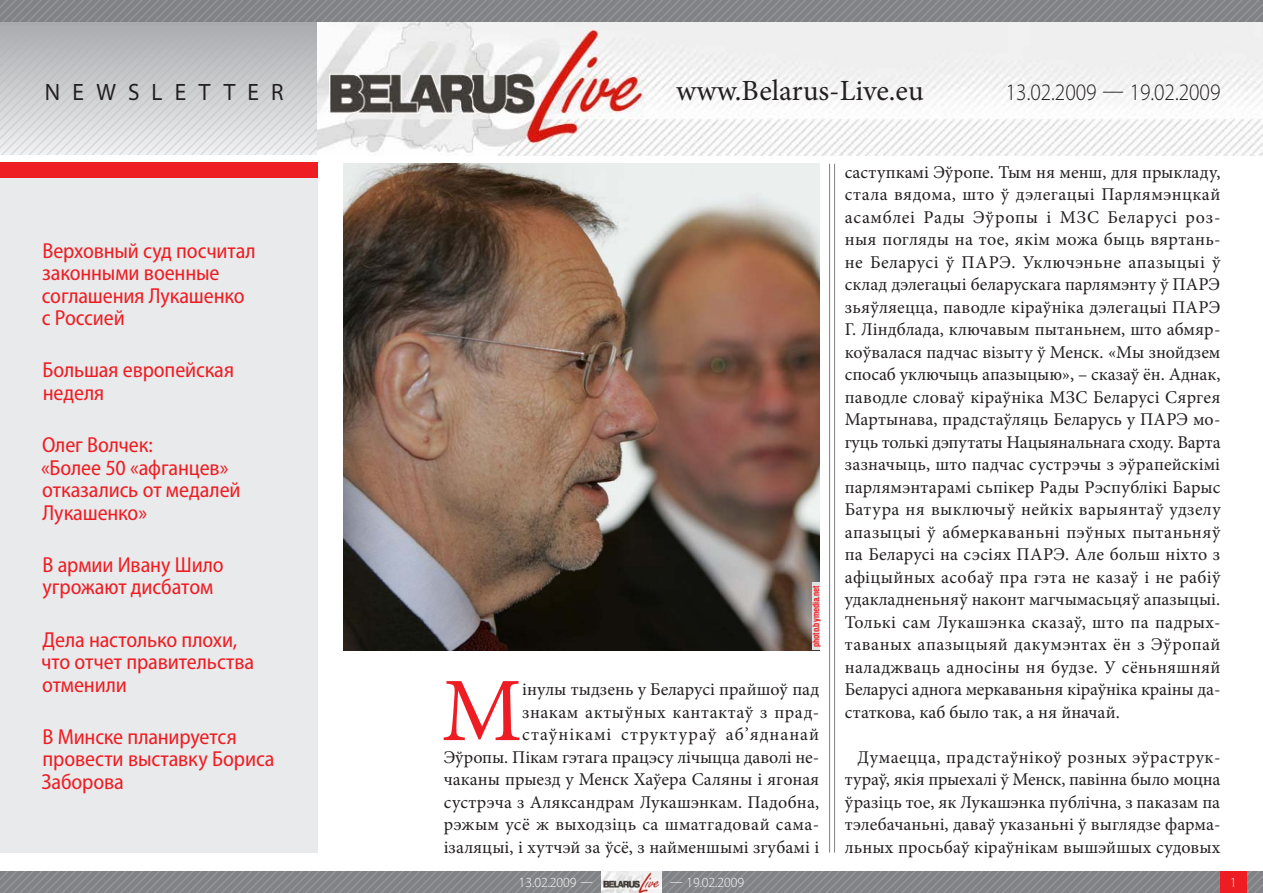
<style>
.page{position:relative;width:1263px;height:893px;background:#fff}
.page>*{position:absolute;margin:0;border:0;box-sizing:border-box;transform-origin:0 0}
.t1{font:90.75px "Minion Pro";color:#ee1d23}
.t2{font:29.25px "Minion Pro";color:#231f20}
.t3{font:300 23.7px "Myriad Pro";color:#231f20;scale:.9 1}
.t4{font:semi-expanded 23.7px "Myriad Pro";letter-spacing:.57em;color:#231f20;scale:.9 1}
.t5{font:semi-condensed 21.75px/22.5px "Myriad Pro";letter-spacing:-.005em;color:#ee1d23}
.t6{font:18px/22.5px "Minion Pro";letter-spacing:.005em;color:#231f20;text-align:justify}
.t7{font:300 semi-expanded 13.95px "Myriad Pro";color:#fff;scale:.9 1}
.t8{font:700 9px "Helios Cond C";color:#ee1d23}
</style>
<div class="page">
<div style="left:0;top:168px;width:318px;height:685px;background:#e9eaeb"></div>
<div style="left:0;top:162px;width:318px;height:16px;background:#ee1d23"></div>
<img style="left:343px;top:164px;width:476px;height:486px">
<div style="left:812px;top:583px;width:7px;height:67px;background:#e1e2e4"></div>
<svg style="left:0;top:872px;width:1263px;height:21px;background:#848689"></svg>
<svg style="left:0;top:0;width:1263px;height:154px"></svg>
<div style="left:1220px;top:872px;width:27px;height:21px;background:#ee1d23"></div>
<img style="left:602px;top:872px;width:59px;height:21px">
<hr style="left:834px;top:164px;width:1px;height:689px;background:#808285">
<hr style="left:829px;top:164px;width:1px;height:689px;background:#808285">
<h3 class="t4" style="left:45px;top:79px;width:267px">NEWSLETTER</h3>
<h2 class="t2" style="left:676px;top:71px;width:249px">www.Belarus-Live.eu</h2>
<h3 class="t3" style="left:1006px;top:78px;width:240px">13.02.2009 — 19.02.2009</h3>
<p class="t5" style="left:42px;top:239px;width:215px">Верховный суд посчитал законными военные соглашения Лукашенко с Россией</p>
<p class="t5" style="left:43px;top:359px;width:193px">Большая европейская неделя</p>
<p class="t5" style="left:41px;top:434px;width:201px">Олег Волчек:<br>«Более 50 «афганцев» отказались от медалей<br>Лукашенко»</p>
<p class="t5" style="left:42px;top:554px;width:183px">В армии Ивану Шило угрожают дисбатом</p>
<p class="t5" style="left:41px;top:628px;width:215px">Дела настолько плохи, что отчет правительства отменили</p>
<p class="t5" style="left:42px;top:726px;width:234px">В Минске планируется провести выставку Бориса<br>Заборова</p>
<p class="t8" style="left:811px;top:647px;width:64px;rotate:-90deg">photo.bymedia.net</p>
<h1 class="t1" style="left:441px;top:650px;width:82px">М</h1>
<p class="t6" style="left:444px;top:678px;width:377px;text-align:right">інулы тыдзень у Беларусі прайшоў пад<br>знакам актыўных кантактаў з прад&shy;стаўнікамі структураў аб’яднанай<br>Эўропы. Пікам гэтага працэсу лічыцца даволі не&shy;чаканы прыезд у Менск Хаўера Саляны і ягоная сустрэча з Аляксандрам Лукашэнкам. Падобна, рэжым усё ж выходзіць са шматгадовай сама&shy;ізаляцыі, і хутчэй за ўсё, з найменшымі згубамі і</p>
<p class="t6" style="left:845px;top:161px;width:377px">саступкамі Эўропе. Тым ня менш, для прыкладу, стала вядома, што ў дэлегацыі Парлямэнцкай асамблеі Рады Эўропы і МЗС Беларусі роз&shy;ныя погляды на тое, якім можа быць вяртань&shy;не Беларусі ў ПАРЭ. Уключэньне апазыцыі ў склад дэлегацыі беларускага парлямэнту ў ПАРЭ зьяўляецца, паводле кіраўніка дэлегацыі ПАРЭ Г. Ліндблада, ключавым пытаньнем, што абмяр&shy;коўвалася падчас візыту ў Менск. «Мы знойдзем спосаб уключыць апазыцыю», – сказаў ён. Аднак, паводле словаў кіраўніка МЗС Беларусі Сяргея Мартынава, прадстаўляць Беларусь у ПАРЭ мо&shy;гуць толькі дэпутаты Нацыянальнага сходу. Варта зазначыць, што падчас сустрэчы з эўрапейскімі парлямэнтарамі сьпікер Рады Рэспублікі Барыс Батура ня выключыў нейкіх варыянтаў удзелу апазыцыі ў абмеркаваньні пэўных пытаньняў па Беларусі на сэсіях ПАРЭ. Але больш ніхто з афіцыйных асобаў пра гэта не казаў і не рабіў удакладненьняў наконт магчымасьцяў апазыцыі.<br>Толькі сам Лукашэнка сказаў, што па падрых&shy;таваных апазыцыяй дакумэнтах ён з Эўропай наладжваць адносіны ня будзе. У сёньняшняй Беларусі аднога меркаваньня кіраўніка краіны да&shy;статкова, каб было так, а ня йначай.</p>
<p class="t6" style="left:845px;top:746px;width:377px;text-indent:13px">Думаецца, прадстаўнікоў розных эўраструк&shy;тураў, якія прыехалі ў Менск, павінна было моцна ўразіць тое, як Лукашэнка публічна, з паказам па тэлебачаньні, даваў указаньні ў выглядзе фарма&shy;льных просьбаў кіраўнікам вышэйшых судовых</p>
<p class="t7" style="left:519px;top:875px;width:84px">13.02.2009 —</p>
<p class="t7" style="left:670px;top:875px;width:84px">— 19.02.2009</p>
<p class="t7" style="left:1230px;top:875px;width:9px">1</p>
</div>
